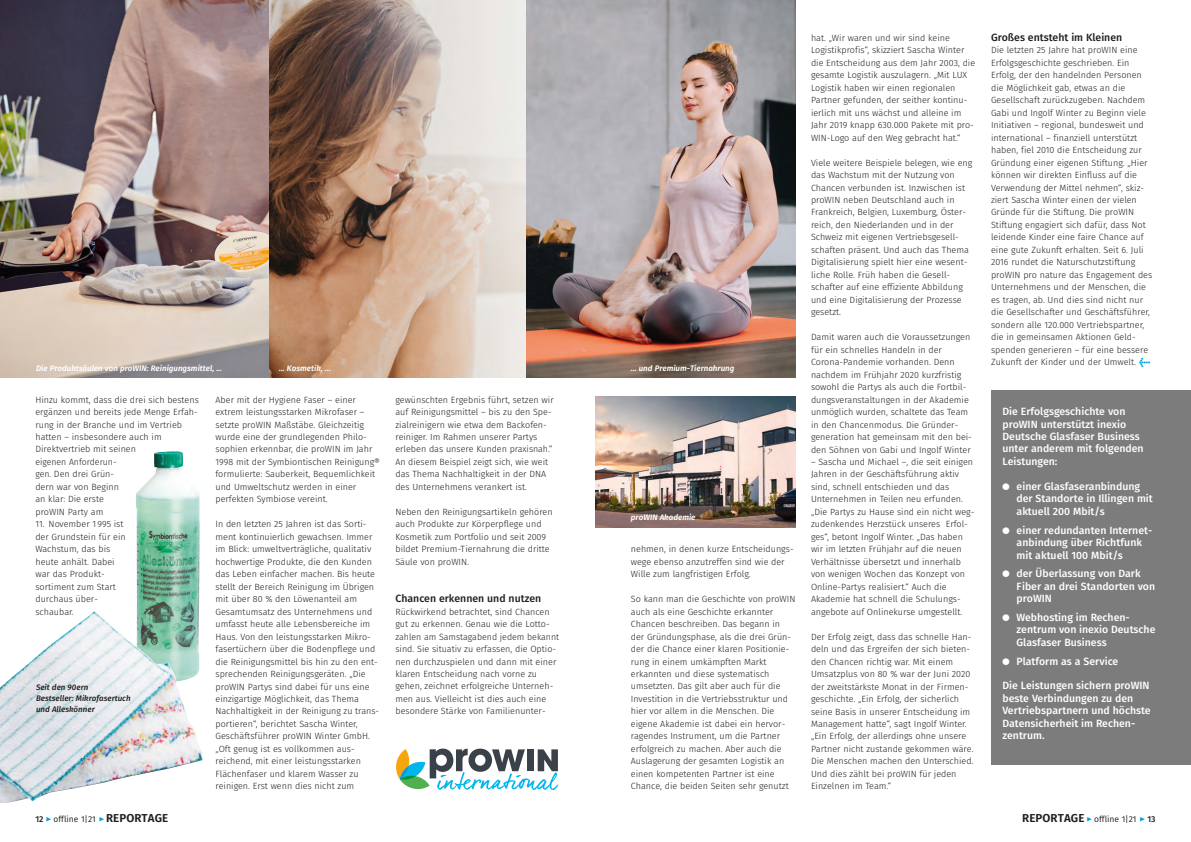
<style>
.page{position:relative;width:1191px;height:842px;background:#fff}
.page>*{position:absolute;margin:0;border:0;box-sizing:border-box;transform-origin:0 0}
.t1{font:500 10.5px/12.5px "Fira Sans";color:#fff}
.t2{font:500 10.5px "Fira Sans";color:#1d1d1b}
.t3{font:300 9px/12.5px "Fira Sans";color:#1d1d1b}
.t4{font:8.5px "Fira Sans";color:#1d1d1b}
.t5{font:italic 600 8px "Fira Sans";color:#fff}
.t6{font:italic 500 8px/11px "Fira Sans";color:#1d1d1b}
.s1{font-family:"Meta Plus";font-weight:900;color:#009fe3}
.s2{font-family:"Monotype Sorts";font-weight:400;font-size:9px}
.s3{font-weight:500}
.s4{font-family:"Meta Light Expert";font-size:14px;color:#009fe3}
.s5{font-weight:600;font-size:11.5px}
</style>
<div class="page">
<img style="left:0;top:0;width:526px;height:378px">
<img style="left:526px;top:0;width:269px;height:378px">
<img style="left:595px;top:396px;width:200px;height:131px">
<img style="left:136px;top:451px;width:63px;height:160px">
<img style="left:0;top:611px;width:203px;height:192px">
<svg style="left:396px;top:748px;width:162px;height:41px"></svg>
<div style="left:991px;top:390px;width:200px;height:374px;background:#7c7c7c"></div>
<p class="t5" style="left:36px;top:363px;width:188px">Die Produktsäulen von proWIN: Reinigungsmittel, ...</p>
<p class="t5" style="left:279px;top:363px;width:53px">... Kosmetik, ...</p>
<p class="t5" style="left:631px;top:363px;width:105px">... und Premium-Tiernahrung</p>
<p class="t3" style="left:35px;top:393px;width:165px">Hinzu kommt, dass die drei sich bestens ergänzen und bereits jede Menge Erfah&shy;rung in der Branche und im Vertrieb hatten – insbesondere auch im<br>Direktvertrieb mit seinen<br>eigenen Anforderun-<br>gen. Den drei Grün-<br>dern war von Beginn<br>an klar: Die erste<br>proWIN Party am</p>
<p class="t3" style="left:35px;top:518px;width:92px">11. November 1995 ist der Grundstein für ein<br>Wachstum, das bis heute anhält. Dabei war das Produkt&shy;sortiment zum Start durchaus über&shy;schaubar.</p>
<p class="t6" style="left:36px;top:682px;width:96px">Seit den 90ern<br>Bestseller: Mikrofasertuch und Alleskönner</p>
<p class="t3" style="left:215px;top:393px;width:166px">Aber mit der Hygiene Faser – einer extrem leistungsstarken Mikrofaser – setzte proWIN Maßstäbe. Gleichzeitig wurde eine der grundlegenden Philo&shy;sophien erkennbar, die proWIN im Jahr 1998 mit der Symbiontischen Reinigung® formulierte: Sauberkeit, Bequemlichkeit und Umweltschutz werden in einer perfekten Symbiose vereint.</p>
<p class="t3" style="left:215px;top:518px;width:165px">In den letzten 25 Jahren ist das Sorti&shy;ment kontinuierlich gewachsen. Immer im Blick: umweltverträgliche, qualitativ hochwertige Produkte, die den Kunden das Leben einfacher machen. Bis heute stellt der Bereich Reinigung im Übrigen mit über 80 % den Löwenanteil am Gesamtumsatz des Unternehmens und umfasst heute alle Lebensbereiche im Haus. Von den leistungsstarken Mikro&shy;fasertüchern über die Bodenpflege und die Reinigungsmittel bis hin zu den ent&shy;sprechenden Reinigungsgeräten. „Die proWIN Partys sind dabei für uns eine einzigartige Möglichkeit, das Thema Nachhaltigkeit in der Reinigung zu trans&shy;portieren“, berichtet Sascha Winter, Geschäftsführer proWIN Winter GmbH. „Oft genug ist es vollkommen aus&shy;reichend, mit einer leistungsstarken Flächenfaser und klarem Wasser zu reinigen. Erst wenn dies nicht zum</p>
<p class="t3" style="left:395px;top:393px;width:160px">gewünschten Ergebnis führt, setzen wir auf Reinigungsmittel – bis zu den Spe&shy;zialreinigern wie etwa dem Backofen&shy;reiniger. Im Rahmen unserer Partys erleben das unsere Kunden praxisnah.“ An diesem Beispiel zeigt sich, wie weit das Thema Nachhaltigkeit in der DNA des Unternehmens verankert ist.</p>
<p class="t3" style="left:395px;top:505px;width:159px">Neben den Reinigungsartikeln gehören auch Produkte zur Körperpflege und Kosmetik zum Portfolio und seit 2009 bildet Premium-Tiernahrung die dritte Säule von proWIN.</p>
<p class="t2" style="left:395px;top:591px;width:147px">Chancen erkennen und nutzen</p>
<p class="t3" style="left:395px;top:605px;width:165px">Rückwirkend betrachtet, sind Chancen gut zu erkennen. Genau wie die Lotto&shy;zahlen am Samstagabend jedem bekannt sind. Sie situativ zu erfassen, die Optio&shy;nen durchzuspielen und dann mit einer klaren Entscheidung nach vorne zu gehen, zeichnet erfolgreiche Unterneh&shy;men aus. Vielleicht ist dies auch eine besondere Stärke von Familienunter-</p>
<p class="t5" style="left:631px;top:512px;width:66px">proWIN Akademie</p>
<p class="t3" style="left:631px;top:543px;width:164px">nehmen, in denen kurze Entscheidungs&shy;wege ebenso anzutreffen sind wie der<br>Wille zum langfristigen Erfolg.</p>
<p class="t3" style="left:631px;top:593px;width:166px">So kann man die Geschichte von proWIN auch als eine Geschichte erkannter Chancen beschreiben. Das begann in der Gründungsphase, als die drei Grün&shy;der die Chance einer klaren Positionie&shy;rung in einem umkämpften Markt erkannten und diese systematisch umsetzten. Das gilt aber auch für die Investition in die Vertriebsstruktur und hier vor allem in die Menschen. Die eigene Akademie ist dabei ein hervor&shy;ragendes Instrument, um die Partner erfolgreich zu machen. Aber auch die Auslagerung der gesamten Logistik an einen kompetenten Partner ist eine Chance, die beiden Seiten sehr genutzt</p>
<p class="t3" style="left:811px;top:31px;width:166px">hat. „Wir waren und wir sind keine Logistikprofis“, skizziert Sascha Winter die Entscheidung aus dem Jahr 2003, die gesamte Logistik auszulagern. „Mit LUX Logistik haben wir einen regionalen Partner gefunden, der seither kontinu&shy;ierlich mit uns wächst und alleine im Jahr 2019 knapp 630.000 Pakete mit pro-WIN-Logo auf den Weg gebracht hat.“</p>
<p class="t3" style="left:811px;top:156px;width:163px">Viele weitere Beispiele belegen, wie eng das Wachstum mit der Nutzung von Chancen verbunden ist. Inzwischen ist proWIN neben Deutschland auch in Frankreich, Belgien, Luxemburg, Öster&shy;reich, den Niederlanden und in der Schweiz mit eigenen Vertriebsgesell&shy;schaften präsent. Und auch das Thema Digitalisierung spielt hier eine wesent&shy;liche Rolle. Früh haben die Gesell&shy;schafter auf eine effiziente Abbildung und eine Digitalisierung der Prozesse gesetzt.</p>
<p class="t3" style="left:811px;top:331px;width:162px">Damit waren auch die Voraussetzungen für ein schnelles Handeln in der Corona-Pandemie vorhanden. Denn nachdem im Frühjahr 2020 kurzfristig sowohl die Partys als auch die Fortbil&shy;dungsveranstaltungen in der Akademie unmöglich wurden, schaltete das Team in den Chancenmodus. Die Gründer&shy;generation hat gemeinsam mit den bei&shy;den Söhnen von Gabi und Ingolf Winter</p>
<p class="t3" style="left:811px;top:456px;width:165px">– Sascha und Michael –, die seit einigen Jahren in der Geschäftsführung aktiv sind, schnell entschieden und das Unternehmen in Teilen neu erfunden. „Die Partys zu Hause sind ein nicht weg&shy;zudenkendes Herzstück unseres Erfol&shy;ges“, betont Ingolf Winter. „Das haben wir im letzten Frühjahr auf die neuen Verhältnisse übersetzt und innerhalb von wenigen Wochen das Konzept von Online-Partys realisiert.“ Auch die Akademie hat schnell die Schulungs&shy;angebote auf Onlinekurse umgestellt.</p>
<p class="t3" style="left:811px;top:630px;width:164px">Der Erfolg zeigt, dass das schnelle Han&shy;deln und das Ergreifen der sich bieten&shy;den Chancen richtig war. Mit einem Umsatzplus von 80 % war der Juni 2020 der zweitstärkste Monat in der Firmen&shy;geschichte. „Ein Erfolg, der sicherlich seine Basis in unserer Entscheidung im Management hatte“, sagt Ingolf Winter. „Ein Erfolg, der allerdings ohne unsere Partner nicht zustande gekommen wäre.<br>Die Menschen machen den Unterschied.<br>Und dies zählt bei proWIN für jeden Einzelnen im Team.“</p>
<p class="t2" style="left:991px;top:30px;width:133px">Großes entsteht im Kleinen</p>
<p class="t3" style="left:991px;top:44px;width:163px">Die letzten 25 Jahre hat proWIN eine Erfolgsgeschichte geschrieben. Ein Erfolg, der den handelnden Personen die Möglichkeit gab, etwas an die Gesellschaft zurückzugeben. Nachdem Gabi und Ingolf Winter zu Beginn viele Initiativen – regional, bundesweit und international – finanziell unterstützt haben, fiel 2010 die Entscheidung zur Gründung einer eigenen Stiftung. „Hier können wir direkten Einfluss auf die Verwendung der Mittel nehmen“, skiz&shy;ziert Sascha Winter einen der vielen Gründe für die Stiftung. Die proWIN Stiftung engagiert sich dafür, dass Not leidende Kinder eine faire Chance auf eine gute Zukunft erhalten. Seit 6. Juli 2016 rundet die Naturschutzstiftung proWIN pro nature das Engagement des Unternehmens und der Menschen, die es tragen, ab. Und dies sind nicht nur die Gesellschafter und Geschäftsführer, sondern alle 120.000 Vertriebspartner, die in gemeinsamen Aktionen Geld&shy;spenden generieren – für eine bessere Zukunft der Kinder und der Umwelt. <span class="s1">&lt;</span></p>
<p class="t1" style="left:1002px;top:405px;width:143px">Die Erfolgsgeschichte von proWIN unterstützt inexio<br>Deutsche Glasfaser Business unter anderem mit folgenden<br>Leistungen:</p>
<p class="t1" style="left:1016px;top:480px;width:138px;text-indent:-14px"><span class="s2">l</span> einer Glasfaseranbindung der Standorte in Illingen mit aktuell 200 Mbit/s</p>
<p class="t1" style="left:1016px;top:524px;width:137px;text-indent:-14px"><span class="s2">l</span> einer redundanten Internet&shy;anbindung über Richtfunk mit aktuell 100 Mbit/s</p>
<p class="t1" style="left:1016px;top:567px;width:140px;text-indent:-14px"><span class="s2">l</span> der Überlassung von Dark<br>Fiber an drei Standorten von proWIN</p>
<p class="t1" style="left:1016px;top:611px;width:140px;text-indent:-14px"><span class="s2">l</span> Webhosting im Rechen&shy;zentrum von inexio Deutsche<br>Glasfaser Business</p>
<p class="t1" style="left:1002px;top:655px;width:117px"><span class="s2">l</span> Platform as a Service</p>
<p class="t1" style="left:1002px;top:679px;width:150px">Die Leistungen sichern proWIN beste Verbindungen zu den<br>Vertriebspartnern und höchste<br>Datensicherheit im Rechen&shy;zentrum.</p>
<p class="t4" style="left:35px;top:813px;width:134px"><span class="s3">12</span> <span class="s4">@</span> offline 1|21 <span class="s4">@</span><span class="s5">REPORTAGE</span></p>
<p class="t4" style="left:1022px;top:813px;width:135px"><span class="s5">REPORTAGE</span> <span class="s4">@</span> offline 1|21 <span class="s4">@</span> <span class="s3">13</span></p>
</div>
